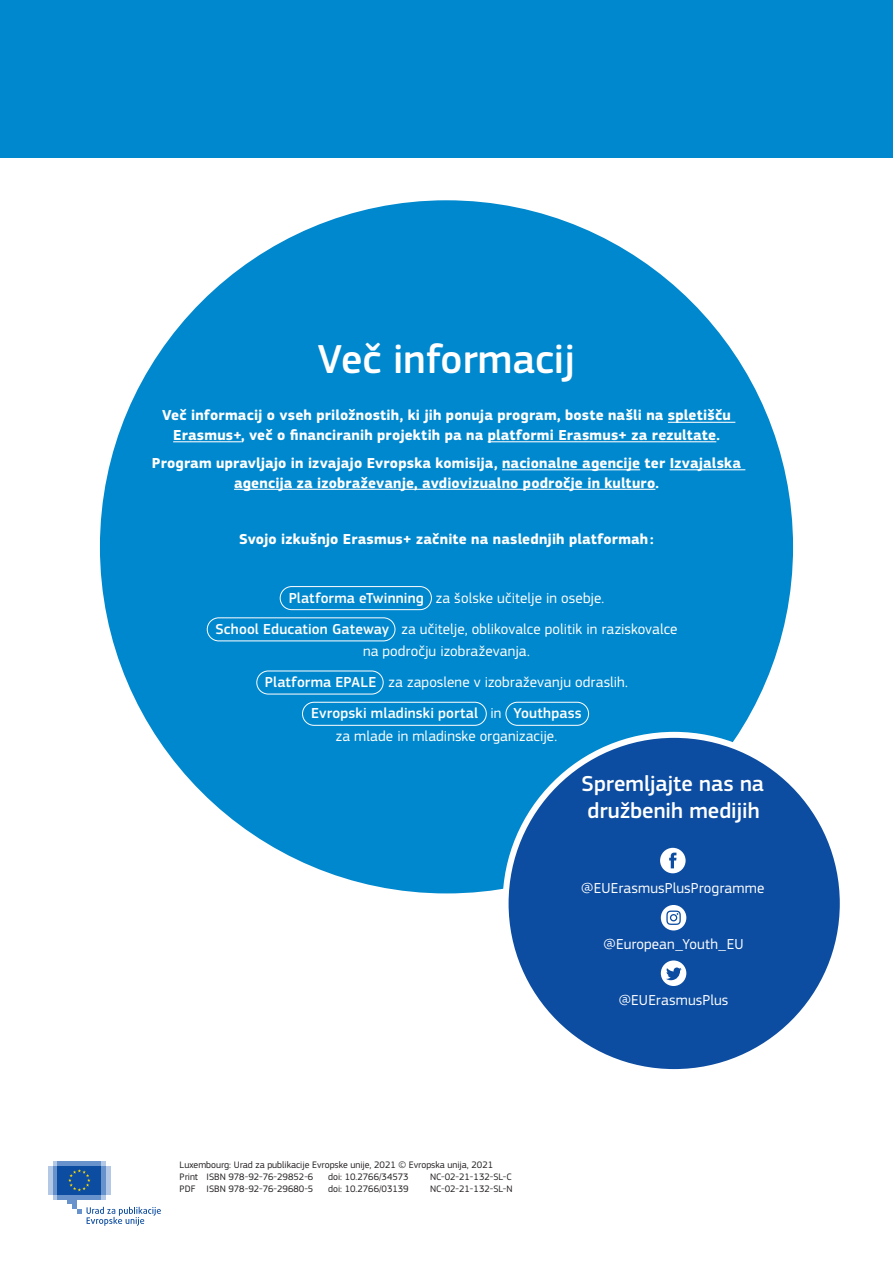
<style>
.page{position:relative;width:893px;height:1263px;background:#fff}
.page>*{position:absolute;margin:0;border:0;box-sizing:border-box;transform-origin:0 0}
.t1{font:500 42px "EC Square Sans Pro";color:#fff}
.t2{font:500 22.5px/27px "EC Square Sans Pro";color:#fff}
.Body{font:700 15px/19.5px "EC Square Sans Pro";letter-spacing:.01em;color:#fff;text-align:center}
.Body-2{font:15px/22.5px "EC Square Sans Pro";letter-spacing:.005em;color:#fff;text-align:center}
.t3{font:9.75px "EC Square Sans Pro";color:#231f20}
.s1{font-weight:500}
</style>
<div class="page">
<div style="left:100px;top:200px;width:693px;height:693px;background:#0088ce;border-radius:50%"></div>
<div style="left:280px;top:586px;width:152px;height:24px;border:1px solid #fff;border-radius:12px"></div>
<div style="left:207px;top:617px;width:188px;height:24px;border:1px solid #fff;border-radius:12px"></div>
<div style="left:256px;top:671px;width:128px;height:23px;border:1px solid #fff;border-radius:12px"></div>
<div style="left:302px;top:702px;width:185px;height:24px;border:1px solid #fff;border-radius:12px"></div>
<div style="left:506px;top:702px;width:83px;height:24px;border:1px solid #fff;border-radius:12px"></div>
<svg style="left:53px;top:1194px;width:53px;height:5px"></svg>
<svg style="left:53px;top:1161px;width:53px;height:5px"></svg>
<div style="left:58px;top:1161px;width:43px;height:5px;background:#6892cc"></div>
<div style="left:58px;top:1194px;width:43px;height:5px;background:#6892cc"></div>
<div style="left:101px;top:1166px;width:5px;height:28px;background:#6892cc"></div>
<div style="left:106px;top:1166px;width:5px;height:28px;background:#b3c8e5"></div>
<div style="left:53px;top:1166px;width:5px;height:28px;background:#6892cc"></div>
<div style="left:48px;top:1166px;width:5px;height:28px;background:#b3c8e5"></div>
<div style="left:67px;top:1194px;width:10px;height:10px;background:#6892cc"></div>
<div style="left:72px;top:1194px;width:5px;height:15px;background:#6892cc"></div>
<div style="left:58px;top:1166px;width:43px;height:28px;background:#0d4da1"></div>
<svg style="left:68px;top:1169px;width:23px;height:22px"></svg>
<svg style="left:77px;top:1207px;width:84px;height:19px"></svg>
<div style="left:0;top:0;width:893px;height:157px;background:#0088ce"></div>
<hr style="left:668px;top:422px;width:67px;height:1px;background:#fff">
<hr style="left:173px;top:441px;width:68px;height:1px;background:#fff">
<hr style="left:488px;top:441px;width:228px;height:1px;background:#fff">
<hr style="left:502px;top:469px;width:138px;height:1px;background:#fff">
<hr style="left:670px;top:469px;width:75px;height:1px;background:#fff">
<hr style="left:234px;top:489px;width:421px;height:1px;background:#fff">
<div style="left:506px;top:735px;width:337px;height:337px;background:#0d4da1;border-radius:50%"></div>
<svg style="left:660px;top:848px;width:26px;height:25px"></svg>
<svg style="left:661px;top:905px;width:25px;height:25px"></svg>
<svg style="left:661px;top:960px;width:25px;height:26px"></svg>
<h1 class="t1" style="left:318px;top:335px;width:259px">Več informacij</h1>
<p class="Body" style="left:162px;top:406px;width:570px">Več informacij o vseh priložnostih, ki jih ponuja program, boste našli na spletišču<br>Erasmus+, več o financiranih projektih pa na platformi Erasmus+ za rezultate.</p>
<p class="Body" style="left:152px;top:454px;width:590px">Program upravljajo in izvajajo Evropska komisija, nacionalne agencije ter Izvajalska agencija za izobraževanje, avdiovizualno področje in kulturo.</p>
<p class="Body" style="left:239px;top:529px;width:416px">Svojo izkušnjo Erasmus+ začnite na naslednjih platformah:</p>
<p class="Body-2" style="left:289px;top:586px;width:317px"><span class="s1">Platforma eTwinning</span> za šolske učitelje in osebje.</p>
<p class="Body-2" style="left:215px;top:617px;width:464px"><span class="s1">School Education Gateway</span> za učitelje, oblikovalce politik in raziskovalce na področju izobraževanja.</p>
<p class="Body-2" style="left:265px;top:671px;width:365px"><span class="s1">Platforma EPALE</span> za zaposlene v izobraževanju odraslih.</p>
<p class="Body-2" style="left:311px;top:702px;width:272px"><span class="s1">Evropski mladinski portal</span> in <span class="s1">Youthpass </span>za mlade in mladinske organizacije.</p>
<h3 class="t2" style="left:582px;top:770px;width:184px">Spremljajte nas na družbenih medijih</h3>
<p class="Body-2" style="left:581px;top:877px;width:185px">@EUErasmusPlusProgramme</p>
<p class="Body-2" style="left:604px;top:933px;width:142px">@European_Youth_EU</p>
<p class="t3" style="left:180px;top:1159px;width:315px">Luxembourg: Urad za publikacije Evropske unije, 2021 © Evropska unija, 2021</p>
<p class="t3" style="left:180px;top:1171px;width:135px">Print ISBN 978-92-76-29852-6</p>
<p class="t3" style="left:328px;top:1171px;width:82px">doi: 10.2766/34573</p>
<p class="t3" style="left:430px;top:1171px;width:83px">NC-02-21-132-SL-C</p>
<p class="t3" style="left:180px;top:1183px;width:135px">PDF ISBN 978-92-76-29680-5</p>
<p class="t3" style="left:328px;top:1183px;width:82px">doi: 10.2766/03139</p>
<p class="t3" style="left:430px;top:1183px;width:84px">NC-02-21-132-SL-N</p>
<p class="Body-2" style="left:619px;top:989px;width:111px">@EUErasmusPlus</p>
</div>
